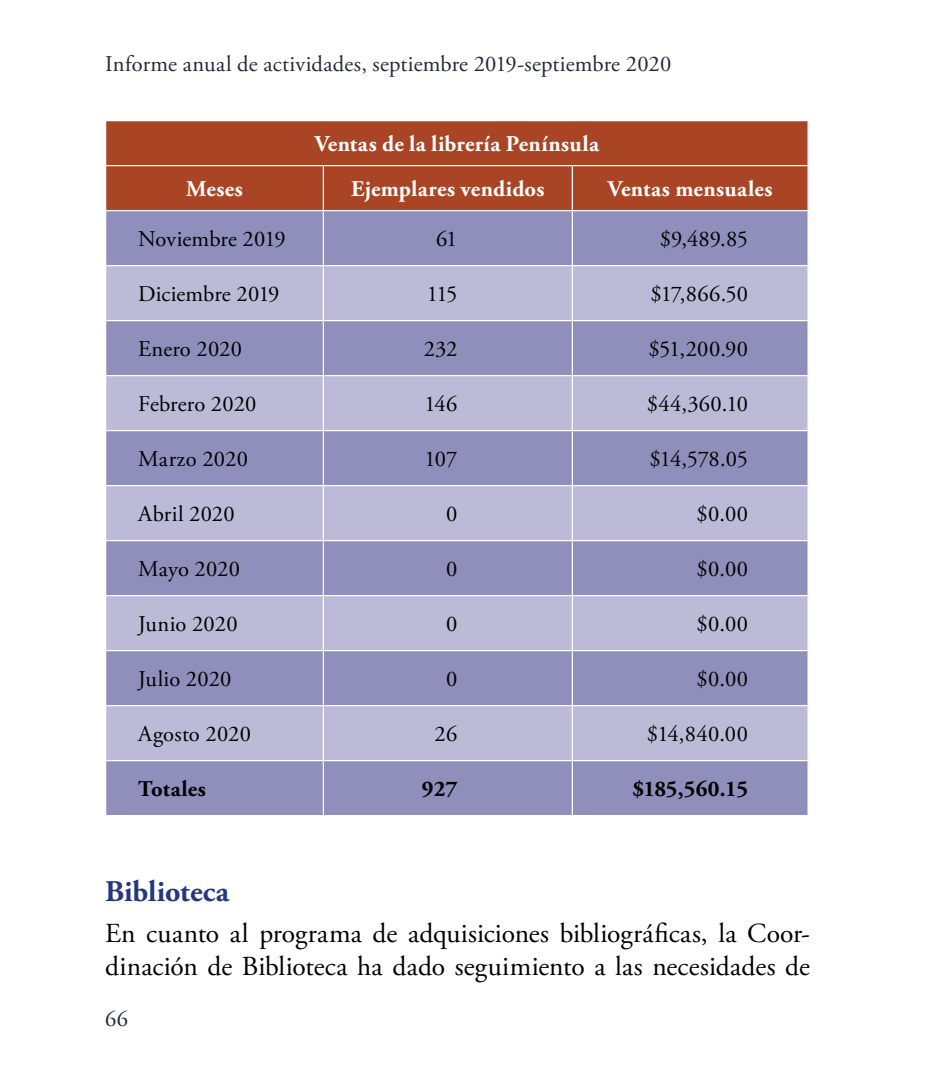
<style>
.page{position:relative;width:930px;height:1080px;background:#fff}
.page>*{position:absolute;margin:0;border:0;box-sizing:border-box;transform-origin:0 0}
.t1{font:700 30px "Adobe Garamond Pro";color:#25377f}
.t2{font:27.5px/33px "Adobe Garamond Pro";color:#000}
.t3{font:22.5px "Adobe Garamond Pro";letter-spacing:.01em;color:#000}
.t4{font:700 22.5px "Adobe Garamond Pro";letter-spacing:.015em;color:#fff}
.t5{font:22.5px "Adobe Garamond Pro";letter-spacing:.005em;color:#26283a}
.t6{font:700 22.5px "Adobe Garamond Pro";letter-spacing:.01em;color:#000}
</style>
<div class="page">
<div style="left:106px;top:121px;width:702px;height:89px;background:#a94524"></div>
<div style="left:106px;top:211px;width:702px;height:604px;background:#908ebb"></div>
<svg style="left:106px;top:266px;width:702px;height:494px;background:#a8a7ca"></svg>
<hr style="left:105px;top:165px;width:218px;height:1px;background:#fff">
<hr style="left:323px;top:165px;width:249px;height:1px;background:#fff">
<hr style="left:323px;top:166px;width:1px;height:44px;background:#fff">
<hr style="left:572px;top:165px;width:237px;height:1px;background:#fff">
<hr style="left:572px;top:166px;width:1px;height:44px;background:#fff">
<hr style="left:323px;top:211px;width:1px;height:54px;background:#fff">
<hr style="left:572px;top:211px;width:1px;height:54px;background:#fff">
<hr style="left:105px;top:265px;width:218px;height:1px;background:#fff">
<hr style="left:323px;top:265px;width:249px;height:1px;background:#fff">
<hr style="left:323px;top:266px;width:1px;height:54px;background:#fff">
<hr style="left:572px;top:265px;width:237px;height:1px;background:#fff">
<hr style="left:572px;top:266px;width:1px;height:54px;background:#fff">
<hr style="left:105px;top:320px;width:218px;height:1px;background:#fff">
<hr style="left:323px;top:320px;width:249px;height:1px;background:#fff">
<hr style="left:323px;top:321px;width:1px;height:54px;background:#fff">
<hr style="left:572px;top:320px;width:237px;height:1px;background:#fff">
<hr style="left:572px;top:321px;width:1px;height:54px;background:#fff">
<hr style="left:105px;top:375px;width:218px;height:1px;background:#fff">
<hr style="left:323px;top:375px;width:249px;height:1px;background:#fff">
<hr style="left:323px;top:376px;width:1px;height:54px;background:#fff">
<hr style="left:572px;top:375px;width:237px;height:1px;background:#fff">
<hr style="left:572px;top:376px;width:1px;height:54px;background:#fff">
<hr style="left:105px;top:430px;width:218px;height:1px;background:#fff">
<hr style="left:323px;top:430px;width:249px;height:1px;background:#fff">
<hr style="left:323px;top:431px;width:1px;height:54px;background:#fff">
<hr style="left:572px;top:430px;width:237px;height:1px;background:#fff">
<hr style="left:572px;top:431px;width:1px;height:54px;background:#fff">
<hr style="left:105px;top:485px;width:218px;height:1px;background:#fff">
<hr style="left:323px;top:485px;width:249px;height:1px;background:#fff">
<hr style="left:323px;top:486px;width:1px;height:54px;background:#fff">
<hr style="left:572px;top:485px;width:237px;height:1px;background:#fff">
<hr style="left:572px;top:486px;width:1px;height:54px;background:#fff">
<hr style="left:105px;top:540px;width:218px;height:1px;background:#fff">
<hr style="left:323px;top:540px;width:249px;height:1px;background:#fff">
<hr style="left:323px;top:541px;width:1px;height:54px;background:#fff">
<hr style="left:572px;top:540px;width:237px;height:1px;background:#fff">
<hr style="left:572px;top:541px;width:1px;height:54px;background:#fff">
<hr style="left:105px;top:595px;width:218px;height:1px;background:#fff">
<hr style="left:323px;top:595px;width:249px;height:1px;background:#fff">
<hr style="left:323px;top:596px;width:1px;height:54px;background:#fff">
<hr style="left:572px;top:595px;width:237px;height:1px;background:#fff">
<hr style="left:572px;top:596px;width:1px;height:54px;background:#fff">
<hr style="left:105px;top:650px;width:218px;height:1px;background:#fff">
<hr style="left:323px;top:650px;width:249px;height:1px;background:#fff">
<hr style="left:323px;top:651px;width:1px;height:54px;background:#fff">
<hr style="left:572px;top:650px;width:237px;height:1px;background:#fff">
<hr style="left:572px;top:651px;width:1px;height:54px;background:#fff">
<hr style="left:105px;top:705px;width:218px;height:1px;background:#fff">
<hr style="left:323px;top:705px;width:249px;height:1px;background:#fff">
<hr style="left:323px;top:706px;width:1px;height:54px;background:#fff">
<hr style="left:572px;top:705px;width:237px;height:1px;background:#fff">
<hr style="left:572px;top:706px;width:1px;height:54px;background:#fff">
<hr style="left:105px;top:760px;width:218px;height:1px;background:#fff">
<hr style="left:323px;top:760px;width:249px;height:1px;background:#fff">
<hr style="left:323px;top:761px;width:1px;height:54px;background:#fff">
<hr style="left:572px;top:760px;width:237px;height:1px;background:#fff">
<hr style="left:572px;top:761px;width:1px;height:54px;background:#fff">
<p class="t5" style="left:105px;top:50px;width:568px">Informe anual de actividades, septiembre 2019-septiembre 2020</p>
<p class="t4" style="left:315px;top:131px;width:286px">Ventas de la librería Península</p>
<p class="t4" style="left:186px;top:176px;width:58px">Meses</p>
<p class="t4" style="left:351px;top:176px;width:195px">Ejemplares vendidos</p>
<p class="t4" style="left:608px;top:176px;width:166px">Ventas mensuales</p>
<p class="t3" style="left:138px;top:226px;width:149px">Noviembre 2019</p>
<p class="t3" style="left:436px;top:226px;width:23px">61</p>
<p class="t3" style="left:660px;top:226px;width:90px">$9,489.85</p>
<p class="t3" style="left:138px;top:281px;width:143px">Diciembre 2019</p>
<p class="t3" style="left:427px;top:281px;width:32px">115</p>
<p class="t3" style="left:650px;top:281px;width:99px">$17,866.50</p>
<p class="t3" style="left:138px;top:336px;width:105px">Enero 2020</p>
<p class="t3" style="left:424px;top:336px;width:35px">232</p>
<p class="t3" style="left:648px;top:336px;width:101px">$51,200.90</p>
<p class="t3" style="left:138px;top:391px;width:120px">Febrero 2020</p>
<p class="t3" style="left:424px;top:391px;width:35px">146</p>
<p class="t3" style="left:647px;top:391px;width:103px">$44,360.10</p>
<p class="t3" style="left:138px;top:446px;width:111px">Marzo 2020</p>
<p class="t3" style="left:424px;top:446px;width:34px">107</p>
<p class="t3" style="left:649px;top:446px;width:100px">$14,578.05</p>
<p class="t3" style="left:138px;top:501px;width:98px">Abril 2020</p>
<p class="t3" style="left:446px;top:501px;width:13px">0</p>
<p class="t3" style="left:697px;top:501px;width:53px">$0.00</p>
<p class="t3" style="left:138px;top:556px;width:103px">Mayo 2020</p>
<p class="t3" style="left:446px;top:556px;width:13px">0</p>
<p class="t3" style="left:697px;top:556px;width:53px">$0.00</p>
<p class="t3" style="left:138px;top:611px;width:101px">Junio 2020</p>
<p class="t3" style="left:446px;top:611px;width:13px">0</p>
<p class="t3" style="left:697px;top:611px;width:53px">$0.00</p>
<p class="t3" style="left:138px;top:666px;width:95px">Julio 2020</p>
<p class="t3" style="left:446px;top:666px;width:13px">0</p>
<p class="t3" style="left:697px;top:666px;width:53px">$0.00</p>
<p class="t3" style="left:138px;top:721px;width:114px">Agosto 2020</p>
<p class="t3" style="left:435px;top:721px;width:24px">26</p>
<p class="t3" style="left:647px;top:721px;width:103px">$14,840.00</p>
<p class="t6" style="left:138px;top:776px;width:69px">Totales</p>
<p class="t6" style="left:422px;top:776px;width:37px">927</p>
<p class="t6" style="left:633px;top:776px;width:117px">$185,560.15</p>
<h1 class="t1" style="left:105px;top:874px;width:126px">Biblioteca</h1>
<p class="t2" style="left:105px;top:918px;width:707px">En cuanto al programa de adquisiciones bibliográficas, la Coor&shy;dinación de Biblioteca ha dado seguimiento a las necesidades de</p>
<p class="t5" style="left:105px;top:1005px;width:24px">66</p>
</div>
